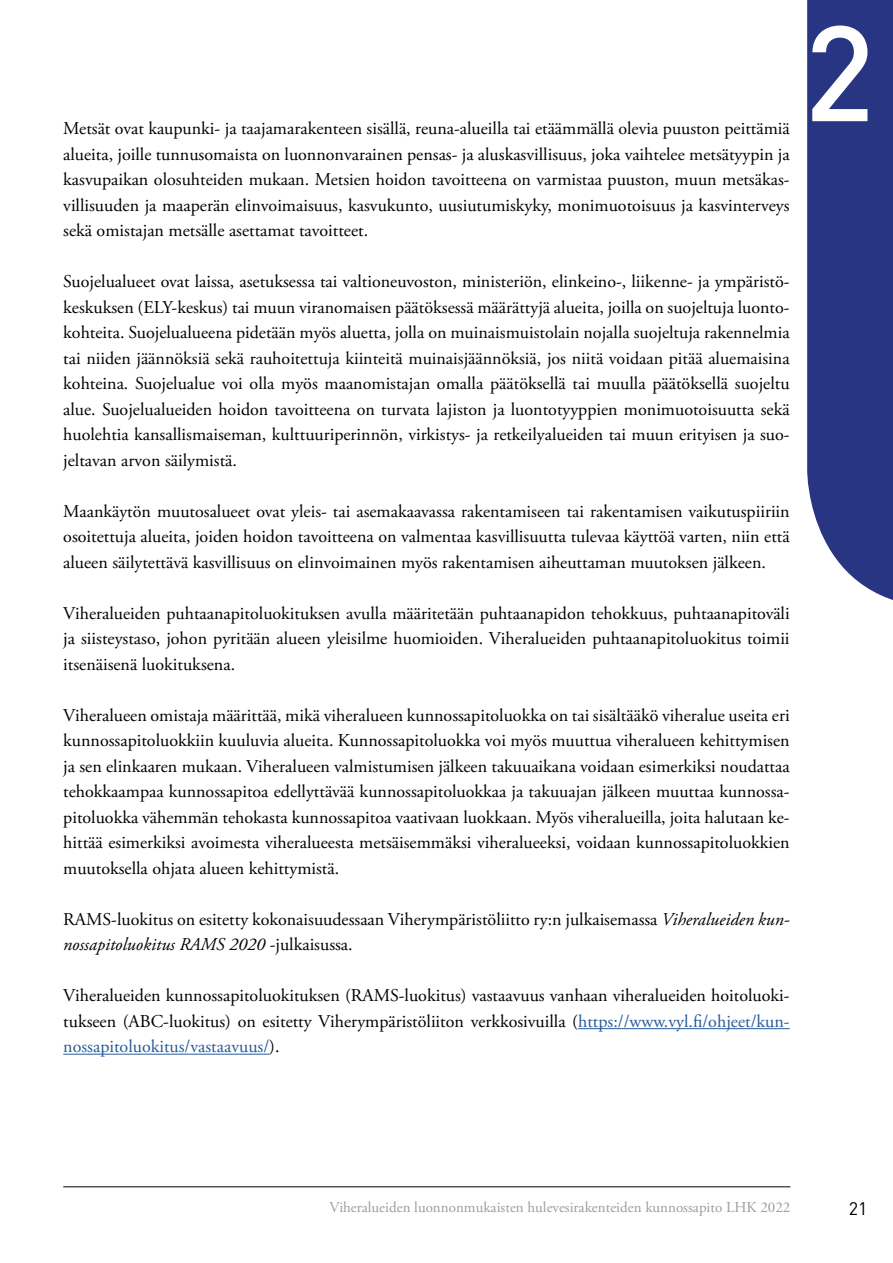
<style>
.page{position:relative;width:893px;height:1263px;background:#fff}
.page>*{position:absolute;margin:0;border:0;box-sizing:border-box;transform-origin:0 0}
.t1{font:18px/25.5px "Adobe Garamond Pro";color:#000;text-align:justify}
.t2{font:18px "DINOT";color:#000}
.t3{font:15px "Adobe Garamond Pro";color:#9d9d9c}
.s1{font-style:italic}
.s2{color:#275b9b}
</style>
<div class="page">
<svg style="left:807px;top:0;width:86px;height:600px;background:#36428b"></svg>
<svg style="left:812px;top:26px;width:55px;height:95px"></svg>
<hr style="left:63px;top:1186px;width:727px;height:1px;background:#000">
<hr style="left:578px;top:1028px;width:212px;height:1px;background:#275b9b">
<hr style="left:63px;top:1054px;width:206px;height:1px;background:#275b9b">
<p class="t1" style="left:63px;top:116px;width:728px">Metsät ovat kaupunki- ja taajamarakenteen sisällä, reuna-alueilla tai etäämmällä olevia puuston peittämiä alueita, joille tunnusomaista on luonnonvarainen pensas- ja aluskasvillisuus, joka vaihtelee metsätyypin ja kasvupaikan olosuhteiden mukaan. Metsien hoidon tavoitteena on varmistaa puuston, muun metsäkas&shy;villisuuden ja maaperän elinvoimaisuus, kasvukunto, uusiutumiskyky, monimuotoisuus ja kasvinterveys sekä omistajan metsälle asettamat tavoitteet.</p>
<p class="t1" style="left:63px;top:269px;width:728px">Suojelualueet ovat laissa, asetuksessa tai valtioneuvoston, ministeriön, elinkeino-, liikenne- ja ympäristö&shy;keskuksen (ELY-keskus) tai muun viranomaisen päätöksessä määrättyjä alueita, joilla on suojeltuja luonto&shy;kohteita. Suojelualueena pidetään myös aluetta, jolla on muinaismuistolain nojalla suojeltuja rakennelmia tai niiden jäännöksiä sekä rauhoitettuja kiinteitä muinaisjäännöksiä, jos niitä voidaan pitää aluemaisina kohteina. Suojelualue voi olla myös maanomistajan omalla päätöksellä tai muulla päätöksellä suojeltu alue. Suojelualueiden hoidon tavoitteena on turvata lajiston ja luontotyyppien monimuotoisuutta sekä huolehtia kansallismaiseman, kulttuuriperinnön, virkistys- ja retkeilyalueiden tai muun erityisen ja suo&shy;jeltavan arvon säilymistä.</p>
<p class="t1" style="left:63px;top:499px;width:728px">Maankäytön muutosalueet ovat yleis- tai asemakaavassa rakentamiseen tai rakentamisen vaikutuspiiriin osoitettuja alueita, joiden hoidon tavoitteena on valmentaa kasvillisuutta tulevaa käyttöä varten, niin että alueen säilytettävä kasvillisuus on elinvoimainen myös rakentamisen aiheuttaman muutoksen jälkeen.</p>
<p class="t1" style="left:63px;top:601px;width:728px">Viheralueiden puhtaanapitoluokituksen avulla määritetään puhtaanapidon tehokkuus, puhtaanapitoväli ja siisteystaso, johon pyritään alueen yleisilme huomioiden. Viheralueiden puhtaanapitoluokitus toimii itsenäisenä luokituksena.</p>
<p class="t1" style="left:63px;top:703px;width:728px">Viheralueen omistaja määrittää, mikä viheralueen kunnossapitoluokka on tai sisältääkö viheralue useita eri kunnossapitoluokkiin kuuluvia alueita. Kunnossapitoluokka voi myös muuttua viheralueen kehittymisen ja sen elinkaaren mukaan. Viheralueen valmistumisen jälkeen takuuaikana voidaan esimerkiksi noudattaa tehokkaampaa kunnossapitoa edellyttävää kunnossapitoluokkaa ja takuuajan jälkeen muuttaa kunnossa&shy;pitoluokka vähemmän tehokasta kunnossapitoa vaativaan luokkaan. Myös viheralueilla, joita halutaan ke&shy;hittää esimerkiksi avoimesta viheralueesta metsäisemmäksi viheralueeksi, voidaan kunnossapitoluokkien muutoksella ohjata alueen kehittymistä.</p>
<p class="t1" style="left:63px;top:907px;width:728px">RAMS-luokitus on esitetty kokonaisuudessaan Viherympäristöliitto ry:n julkaisemassa <span class="s1">Viheralueiden kun&shy;nossapitoluokitus RAMS 2020</span> -julkaisussa.</p>
<p class="t1" style="left:63px;top:984px;width:728px">Viheralueiden kunnossapitoluokituksen (RAMS-luokitus) vastaavuus vanhaan viheralueiden hoitoluoki&shy;tukseen (ABC-luokitus) on esitetty Viherympäristöliiton verkkosivuilla (<span class="s2">https://www.vyl.fi/ohjeet/kun&shy;nossapitoluokitus/vastaavuus/</span>).</p>
<p class="t3" style="left:329px;top:1198px;width:462px">Viheralueiden luonnonmukaisten hulevesirakenteiden kunnossapito LHK 2022</p>
<p class="t2" style="left:849px;top:1197px;width:20px">21</p>
</div>
